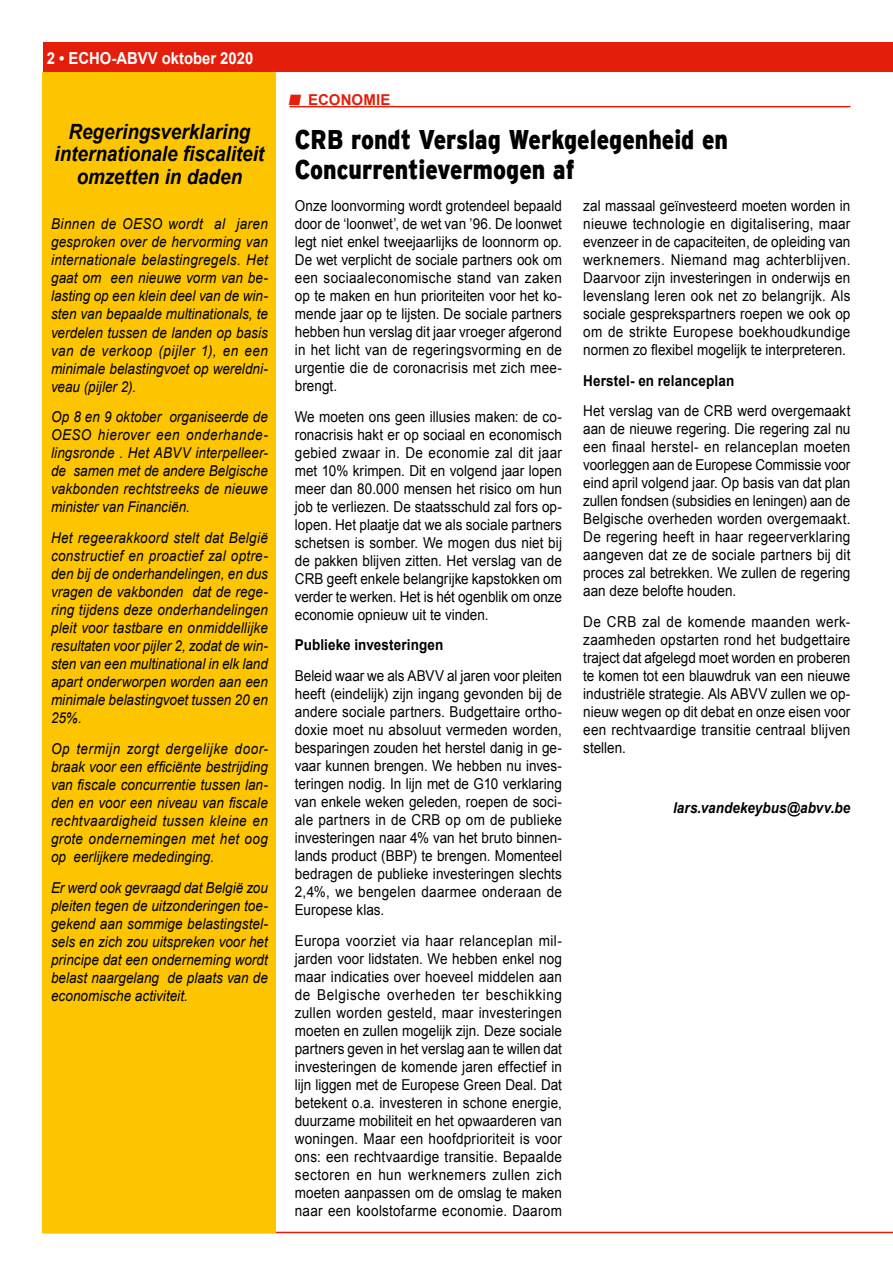
<style>
.page{position:relative;width:893px;height:1263px;background:#fff}
.page>*{position:absolute;margin:0;border:0;box-sizing:border-box;transform-origin:0 0}
.t1{font:900 27px/30px "Interstate";color:#000;scale:.85 1}
.t2{font:italic 700 21px/22.5px "Arial";letter-spacing:-.005em;color:#000;text-align:center;scale:.9 1}
.t3{font:700 16.5px "Arial";color:#fff;scale:.9 1}
.t4{font:15px/18px "Arial";letter-spacing:.01em;color:#000;text-align:justify;scale:.9 1}
.t5{font:italic 15px/18px "Arial";letter-spacing:.005em;color:#000;text-align:justify;scale:.9 1}
.t6{font:700 15px "Arial";letter-spacing:.01em;color:#000;scale:.9 1}
.t7{font:italic 700 15px "Arial";letter-spacing:.005em;color:#000;scale:.9 1}
.t8{font:700 15px "Arial";letter-spacing:.01em;color:#e41e0a}
</style>
<div class="page">
<div style="left:43px;top:43px;width:850px;height:29px;background:#e41e0a"></div>
<hr style="left:43px;top:1232px;width:850px;height:1px;background:#e41e0a">
<div style="left:43px;top:72px;width:233px;height:1161px;background:#fdc500"></div>
<hr style="left:289px;top:106px;width:561px;height:1px;background:#e41e0a">
<p class="t3" style="left:47px;top:47px;width:231px">2 • ECHO-ABVV oktober 2020</p>
<h2 class="t2" style="left:55px;top:121px;width:234px">Regeringsverklaring internationale fiscaliteit omzetten in daden</h2>
<p class="t5" style="left:51px;top:215px;width:242px">Binnen de OESO wordt al jaren gesproken over de hervorming van internationale belastingregels. Het gaat om een nieuwe vorm van be&shy;lasting op een klein deel van de win&shy;sten van bepaalde multinationals, te verdelen tussen de landen op basis van de verkoop (pijler 1), en een minimale belastingvoet op wereldni&shy;veau (pijler 2).</p>
<p class="t5" style="left:51px;top:408px;width:242px">Op 8 en 9 oktober organiseerde de OESO hierover een onderhande&shy;lingsronde . Het ABVV interpelleer&shy;de samen met de andere Belgische vakbonden rechtstreeks de nieuwe minister van Financiën.</p>
<p class="t5" style="left:51px;top:529px;width:242px">Het regeerakkoord stelt dat België constructief en proactief zal optre&shy;den bij de onderhandelingen, en dus vragen de vakbonden dat de rege&shy;ring tijdens deze onderhandelingen pleit voor tastbare en onmiddellijke resultaten voor pijler 2, zodat de win&shy;sten van een multinational in elk land apart onderworpen worden aan een minimale belastingvoet tussen 20 en 25%.</p>
<p class="t5" style="left:51px;top:740px;width:242px">Op termijn zorgt dergelijke door&shy;braak voor een efficiënte bestrijding van fiscale concurrentie tussen lan&shy;den en voor een niveau van fiscale rechtvaardigheid tussen kleine en grote ondernemingen met het oog op eerlijkere mededinging.</p>
<p class="t5" style="left:51px;top:878px;width:242px">Er werd ook gevraagd dat België zou pleiten tegen de uitzonderingen toe&shy;gekend aan sommige belastingstel&shy;sels en zich zou uitspreken voor het principe dat een onderneming wordt belast naargelang de plaats van de economische activiteit.</p>
<p class="t8" style="left:288px;top:90px;width:104px">■ ECONOMIE</p>
<h1 class="t1" style="left:295px;top:124px;width:511px">CRB rondt Verslag Werkgelegenheid en<br>Concurrentievermogen af</h1>
<p class="t4" style="left:295px;top:197px;width:298px">Onze loonvorming wordt grotendeel bepaald door de ‘loonwet’, de wet van ’96. De loonwet legt niet enkel tweejaarlijks de loonnorm op.<br>De wet verplicht de sociale partners ook om een sociaaleconomische stand van zaken op te maken en hun prioriteiten voor het ko&shy;mende jaar op te lijsten. De sociale partners hebben hun verslag dit jaar vroeger afgerond in het licht van de regeringsvorming en de urgentie die de coronacrisis met zich mee&shy;brengt.</p>
<p class="t4" style="left:295px;top:407px;width:298px">We moeten ons geen illusies maken: de co&shy;ronacrisis hakt er op sociaal en economisch gebied zwaar in. De economie zal dit jaar met 10% krimpen. Dit en volgend jaar lopen meer dan 80.000 mensen het risico om hun job te verliezen. De staatsschuld zal fors op&shy;lopen. Het plaatje dat we als sociale partners schetsen is somber. We mogen dus niet bij de pakken blijven zitten. Het verslag van de CRB geeft enkele belangrijke kapstokken om verder te werken. Het is hét ogenblik om onze economie opnieuw uit te vinden.</p>
<p class="t6" style="left:295px;top:635px;width:166px">Publieke investeringen</p>
<p class="t4" style="left:295px;top:667px;width:298px">Beleid waar we als ABVV al jaren voor pleiten heeft (eindelijk) zijn ingang gevonden bij de andere sociale partners. Budgettaire ortho&shy;doxie moet nu absoluut vermeden worden, besparingen zouden het herstel danig in ge&shy;vaar kunnen brengen. We hebben nu inves&shy;teringen nodig. In lijn met de G10 verklaring van enkele weken geleden, roepen de soci&shy;ale partners in de CRB op om de publieke investeringen naar 4% van het bruto binnen&shy;lands product (BBP) te brengen. Momenteel bedragen de publieke investeringen slechts 2,4%, we bengelen daarmee onderaan de Europese klas.</p>
<p class="t4" style="left:295px;top:932px;width:298px">Europa voorziet via haar relanceplan mil&shy;jarden voor lidstaten. We hebben enkel nog maar indicaties over hoeveel middelen aan de Belgische overheden ter beschikking zullen worden gesteld, maar investeringen moeten en zullen mogelijk zijn. Deze sociale partners geven in het verslag aan te willen dat investeringen de komende jaren effectief in lijn liggen met de Europese Green Deal. Dat betekent o.a. investeren in schone energie, duurzame mobiliteit en het opwaarderen van woningen. Maar een hoofdprioriteit is voor ons: een rechtvaardige transitie. Bepaalde sectoren en hun werknemers zullen zich moeten aanpassen om de omslag te maken naar een koolstofarme economie. Daarom</p>
<p class="t4" style="left:583px;top:197px;width:298px">zal massaal geïnvesteerd moeten worden in nieuwe technologie en digitalisering, maar evenzeer in de capaciteiten, de opleiding van werknemers. Niemand mag achterblijven.<br>Daarvoor zijn investeringen in onderwijs en levenslang leren ook net zo belangrijk. Als sociale gesprekspartners roepen we ook op om de strikte Europese boekhoudkundige normen zo flexibel mogelijk te interpreteren.</p>
<p class="t6" style="left:583px;top:370px;width:169px">Herstel- en relanceplan</p>
<p class="t4" style="left:583px;top:402px;width:298px">Het verslag van de CRB werd overgemaakt aan de nieuwe regering. Die regering zal nu een finaal herstel- en relanceplan moeten voorleggen aan de Europese Commissie voor eind april volgend jaar. Op basis van dat plan zullen fondsen (subsidies en leningen) aan de Belgische overheden worden overgemaakt.<br>De regering heeft in haar regeerverklaring aangeven dat ze de sociale partners bij dit proces zal betrekken. We zullen de regering aan deze belofte houden.</p>
<p class="t4" style="left:583px;top:613px;width:298px">De CRB zal de komende maanden werk&shy;zaamheden opstarten rond het budgettaire traject dat afgelegd moet worden en proberen te komen tot een blauwdruk van een nieuwe industriële strategie. Als ABVV zullen we op&shy;nieuw wegen op dit debat en onze eisen voor een rechtvaardige transitie centraal blijven stellen.</p>
<p class="t7" style="left:673px;top:798px;width:198px">lars.vandekeybus@abvv.be</p>
</div>
